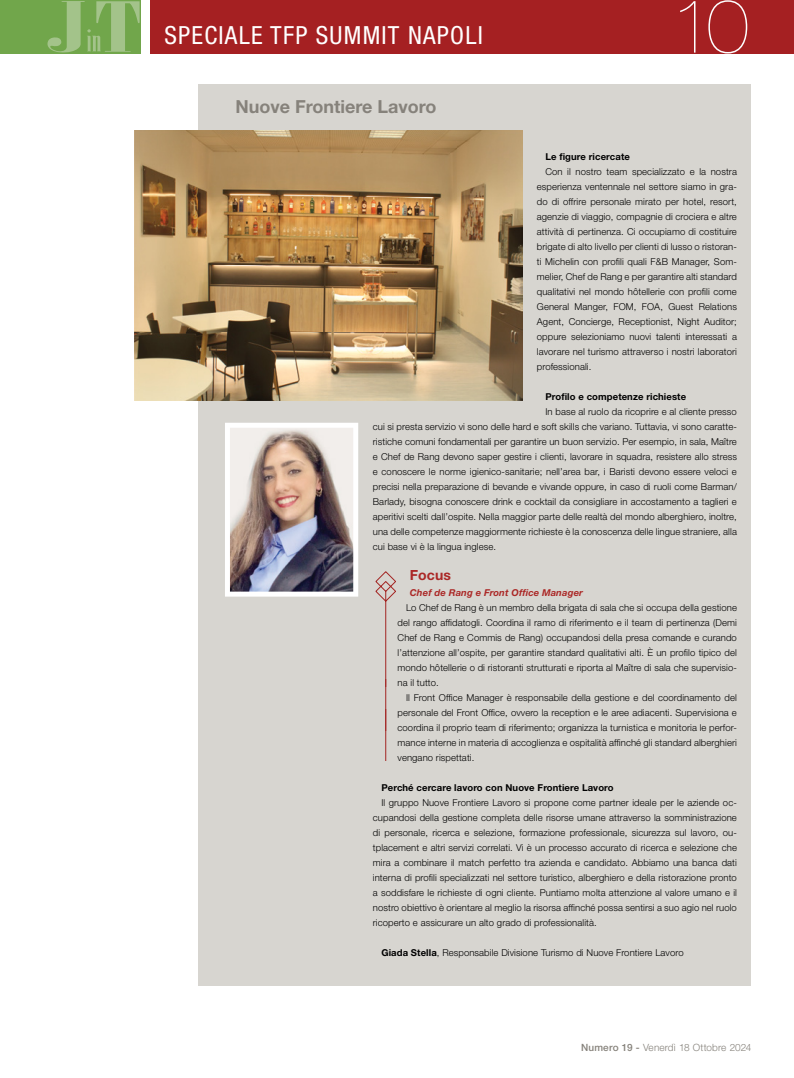
<style>
.page{position:relative;width:794px;height:1078px;background:#fff}
.page>*{position:absolute;margin:0;border:0;box-sizing:border-box;transform-origin:0 0}
.t1{font:200 75.6px "Helvetica Neue LT Std";color:#fff}
.t2{font:condensed 25px "Helvetica Neue LT Std";letter-spacing:.05em;color:#fff}
.t3{font:700 18px "Helvetica Neue LT Std";color:#86827b}
.t4{font:700 14px "Helvetica Neue LT Std";letter-spacing:.01em;color:#ab2826}
.t5{font:300 10px "Helvetica Neue LT Std";letter-spacing:.005em;color:#86827b}
.t6{font:300 9.5px/15px "Helvetica Neue LT Std";letter-spacing:.01em;color:#000;text-align:justify}
.t7{font:700 9.5px "Helvetica Neue LT Std";letter-spacing:.01em;color:#000}
.t8{font:italic 700 9.5px "Helvetica Neue LT Std";letter-spacing:.01em;color:#ab2826}
.s1{font-weight:700}
.s2{font-weight:500}
</style>
<div class="page">
<div style="left:150px;top:0;width:644px;height:53px;background:#a52022"></div>
<div style="left:0;top:0;width:140px;height:53px;background:#71a64b"></div>
<svg style="left:47px;top:1px;width:93px;height:52px"></svg>
<div style="left:198px;top:84px;width:553px;height:901px;background:#d7d5d0"></div>
<img style="left:225px;top:422px;width:133px;height:174px">
<img style="left:134px;top:130px;width:389px;height:270px">
<svg style="left:375px;top:571px;width:21px;height:189px"></svg>
<h2 class="t2" style="left:164px;top:21px;width:320px">SPECIALE TFP SUMMIT NAPOLI</h2>
<h3 class="t3" style="left:235px;top:95px;width:203px">Nuove Frontiere Lavoro</h3>
<h1 class="t1" style="left:671px;top:-18px;width:79px">10</h1>
<p class="t7" style="left:545px;top:151px;width:86px">Le figure ricercate</p>
<p class="t6" style="left:537px;top:164px;width:201px;text-indent:9px">Con il nostro team specializzato e la nostra esperienza ventennale nel settore siamo in gra&shy;do di offrire personale mirato per hotel, resort, agenzie di viaggio, compagnie di crociera e altre attività di pertinenza. Ci occupiamo di costituire brigate di alto livello per clienti di lusso o ristoran&shy;ti Michelin con profili quali F&amp;B Manager, Som&shy;melier, Chef de Rang e per garantire alti standard qualitativi nel mondo hôtellerie con profili come General Manger, FOM, FOA, Guest Relations Agent, Concierge, Receptionist, Night Auditor; oppure selezioniamo nuovi talenti interessati a lavorare nel turismo attraverso i nostri laboratori professionali.</p>
<p class="t7" style="left:545px;top:391px;width:142px">Profilo e competenze richieste</p>
<p class="t6" style="left:373px;top:404px;width:365px;text-indent:172px">In base al ruolo da ricoprire e al cliente presso cui si presta servizio vi sono delle hard e soft skills che variano. Tuttavia, vi sono caratte&shy;ristiche comuni fondamentali per garantire un buon servizio. Per esempio, in sala, Maî tre e Chef de Rang devono saper gestire i clienti, lavorare in squadra, resistere allo stress e conoscere le norme igienico-sanitarie; nell’area bar, i Baristi devono essere veloci e precisi nella preparazione di bevande e vivande oppure, in caso di ruoli come Barman/ Barlady, bisogna conoscere drink e cocktail da consigliare in accostamento a taglieri e aperitivi scelti dall’ospite. Nella maggior parte delle realtà del mondo alberghiero, inoltre, una delle competenze maggiormente richieste è la conoscenza delle lingue straniere, alla cui base vi è la lingua inglese.</p>
<h3 class="t4" style="left:410px;top:566px;width:43px">Focus</h3>
<p class="t8" style="left:410px;top:586px;width:175px">Chef de Rang e Front Office Manager</p>
<p class="t6" style="left:397px;top:599px;width:341px;text-indent:9px">Lo Chef de Rang è un membro della brigata di sala che si occupa della gestione del rango affidatogli. Coordina il ramo di riferimento e il team di pertinenza (Demi Chef de Rang e Commis de Rang) occupandosi della presa comande e curando l’attenzione all’ospite, per garantire standard qualitativi alti. È un profilo tipico del mondo hôtellerie o di ristoranti strutturati e riporta al Maî tre di sala che supervisio&shy;na il tutto.</p>
<p class="t6" style="left:397px;top:689px;width:341px;text-indent:9px">Il Front Office Manager è responsabile della gestione e del coordinamento del personale del Front Office, ovvero la reception e le aree adiacenti. Supervisiona e coordina il proprio team di riferimento; organizza la turnistica e monitoria le perfor&shy;mance interne in materia di accoglienza e ospitalità affinché gli standard alberghieri vengano rispettati.</p>
<p class="t7" style="left:381px;top:781px;width:234px">Perché cercare lavoro con Nuove Frontiere Lavoro</p>
<p class="t6" style="left:373px;top:794px;width:365px;text-indent:9px">Il gruppo Nuove Frontiere Lavoro si propone come partner ideale per le aziende oc&shy;cupandosi della gestione completa delle risorse umane attraverso la somministrazione di personale, ricerca e selezione, formazione professionale, sicurezza sul lavoro, ou&shy;tplacement e altri servizi correlati. Vi è un processo accurato di ricerca e selezione che mira a combinare il match perfetto tra azienda e candidato. Abbiamo una banca dati interna di profili specializzati nel settore turistico, alberghiero e della ristorazione pronto a soddisfare le richieste di ogni cliente. Puntiamo molta attenzione al valore umano e il nostro obiettivo è orientare al meglio la risorsa affinché possa sentirsi a suo agio nel ruolo ricoperto e assicurare un alto grado di professionalità .</p>
<p class="t6" style="left:381px;top:944px;width:304px"><span class="s1">Giada Stella</span>, Responsabile Divisione Turismo di Nuove Frontiere Lavoro</p>
<p class="t5" style="left:581px;top:1040px;width:172px"><span class="s2">Numero 19 -</span> Venerdì 18 Ottobre 2024</p>
</div>
